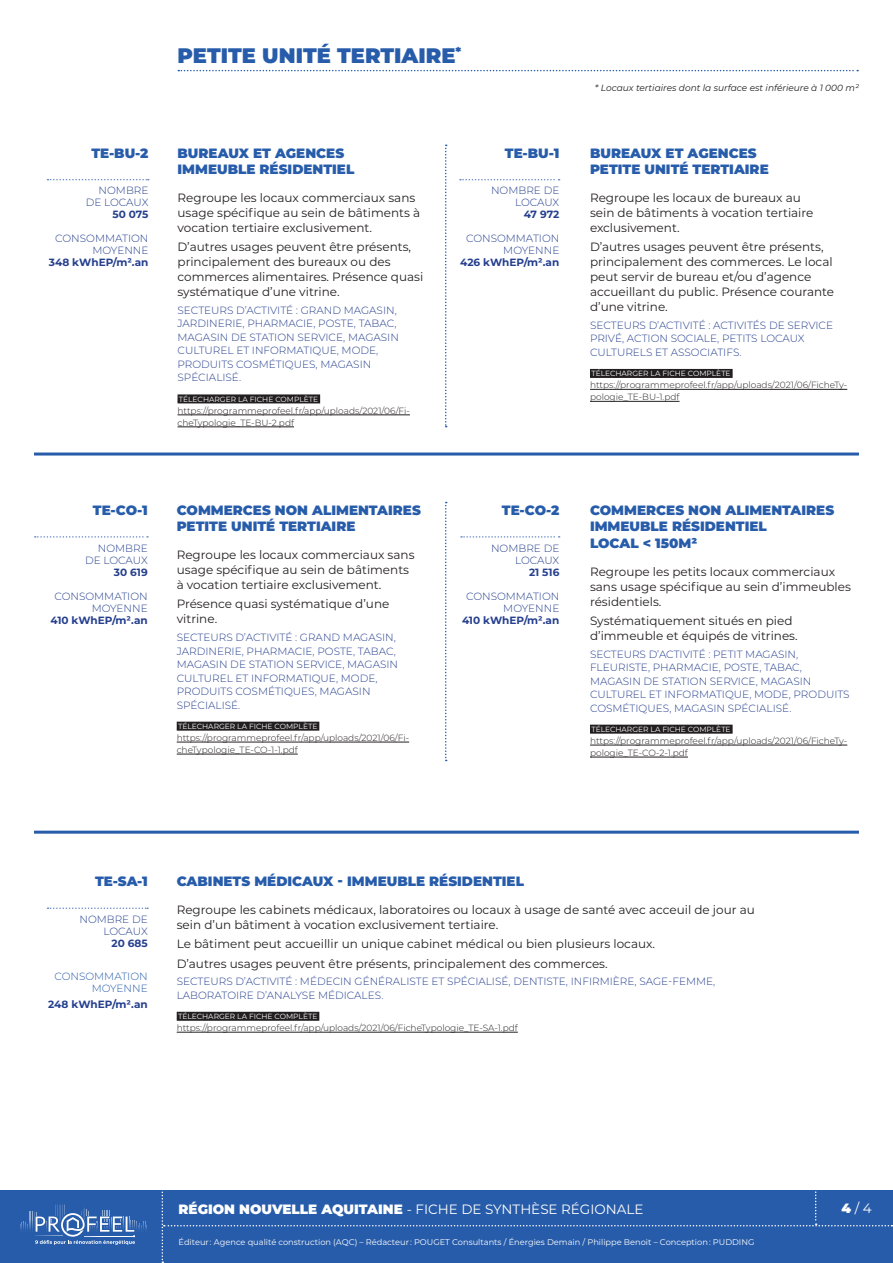
<style>
.page{position:relative;width:893px;height:1263px;background:#fff}
.page>*{position:absolute;margin:0;border:0;box-sizing:border-box;transform-origin:0 0}
.t1{font:900 21px "Montserrat";color:#275caa}
.t2{font:900 13.5px/16.5px "Montserrat";color:#275caa}
.t3{font:13.5px "Montserrat";color:#fff}
.t4{font:12px/15px "Montserrat";color:#231f20}
.t5{font:300 10.5px/13.5px "Montserrat";color:#253f8e;text-align:right}
.t6{font:700 10.5px "Montserrat";color:#253f8e}
.t7{font:300 10.5px/12px "Montserrat";color:#275caa;text-align:right}
.t8{font:300 9px/12px "Montserrat";color:#231f20}
.t9{font:italic 9px "Montserrat";color:#231f20}
.t10{font:8.25px "Montserrat";color:#fff}
.t11{font:7.5px "Montserrat";color:#fff}
.s1{color:#231f20}
.s2{font-weight:900}
</style>
<div class="page">
<div style="left:0;top:1191px;width:893px;height:72px;background:#275caa"></div>
<svg style="left:162px;top:1190px;width:730px;height:73px"></svg>
<svg style="left:20px;top:1204px;width:127px;height:41px"></svg>
<hr style="left:34px;top:452px;width:825px;height:3px;background:#275caa">
<hr style="left:34px;top:831px;width:825px;height:3px;background:#275caa">
<svg style="left:445px;top:502px;width:2px;height:259px"></svg>
<svg style="left:445px;top:145px;width:2px;height:282px"></svg>
<div style="left:178px;top:394px;width:142px;height:9px;background:#231f20"></div>
<hr style="left:178px;top:415px;width:232px;height:1px;background:#231f20">
<hr style="left:178px;top:427px;width:116px;height:1px;background:#231f20">
<svg style="left:48px;top:179px;width:101px;height:1px"></svg>
<svg style="left:460px;top:179px;width:100px;height:1px"></svg>
<svg style="left:461px;top:536px;width:99px;height:2px"></svg>
<svg style="left:35px;top:536px;width:113px;height:2px"></svg>
<svg style="left:48px;top:907px;width:100px;height:2px"></svg>
<div style="left:590px;top:725px;width:143px;height:9px;background:#231f20"></div>
<hr style="left:590px;top:745px;width:257px;height:1px;background:#231f20">
<hr style="left:590px;top:757px;width:98px;height:1px;background:#231f20">
<div style="left:590px;top:369px;width:143px;height:9px;background:#231f20"></div>
<hr style="left:590px;top:389px;width:257px;height:1px;background:#231f20">
<hr style="left:590px;top:401px;width:89px;height:1px;background:#231f20">
<div style="left:177px;top:1012px;width:142px;height:9px;background:#231f20"></div>
<hr style="left:177px;top:1032px;width:341px;height:1px;background:#231f20">
<div style="left:177px;top:722px;width:142px;height:9px;background:#231f20"></div>
<hr style="left:177px;top:742px;width:232px;height:1px;background:#231f20">
<hr style="left:177px;top:754px;width:121px;height:1px;background:#231f20">
<svg style="left:178px;top:70px;width:680px;height:1px"></svg>
<h1 class="t1" style="left:178px;top:40px;width:285px">PETITE UNITÉ TERTIAIRE<sup>*</sup></h1>
<p class="t2" style="left:91px;top:144px;width:59px">TE-BU-2</p>
<p class="t5" style="left:86px;top:184px;width:64px;line-height:12px">NOMBRE<br>DE LOCAUX</p>
<p class="t6" style="left:112px;top:207px;width:38px">50 075</p>
<p class="t5" style="left:55px;top:232px;width:95px;line-height:12px">CONSOMMATION<br>MOYENNE</p>
<p class="t6" style="left:49px;top:255px;width:101px">348 kWhEP/m².an</p>
<p class="t2" style="left:178px;top:144px;width:178px">BUREAUX ET AGENCES<br>IMMEUBLE RÉSIDENTIEL</p>
<p class="t4" style="left:178px;top:190px;width:244px">Regroupe les locaux commerciaux sans usage spécifique au sein de bâtiments à vocation tertiaire exclusivement.</p>
<p class="t4" style="left:178px;top:239px;width:247px">D’autres usages peuvent être présents, principalement des bureaux ou des commerces alimentaires. Présence quasi systématique d’une vitrine.</p>
<p class="t5" style="left:178px;top:303px;width:223px;text-align:left">SECTEURS D’ACTIVITÉ : GRAND MAGASIN,<br>JARDINERIE, PHARMACIE, POSTE, TABAC,<br>MAGASIN DE STATION SERVICE, MAGASIN<br>CULTUREL ET INFORMATIQUE, MODE,<br>PRODUITS COSMÉTIQUES, MAGASIN<br>SPÉCIALISÉ.</p>
<p class="t11" style="left:178px;top:394px;width:142px"><span class="s1">.</span>TÉLECHARGER LA FICHE COMPLÈTE</p>
<p class="t8" style="left:178px;top:404px;width:234px">https://programmeprofeel.fr/app/uploads/2021/06/Fi&shy;cheTypologie_TE-BU-2.pdf</p>
<p class="t2" style="left:93px;top:501px;width:56px">TE-CO-1</p>
<p class="t5" style="left:85px;top:541px;width:64px;line-height:12px">NOMBRE<br>DE LOCAUX</p>
<p class="t6" style="left:114px;top:564px;width:35px">30 619</p>
<p class="t5" style="left:54px;top:590px;width:95px;line-height:12px">CONSOMMATION<br>MOYENNE</p>
<p class="t6" style="left:50px;top:612px;width:99px">410 kWhEP/m².an</p>
<p class="t2" style="left:177px;top:501px;width:246px">COMMERCES NON ALIMENTAIRES<br>PETITE UNITÉ TERTIAIRE</p>
<p class="t4" style="left:177px;top:547px;width:239px">Regroupe les locaux commerciaux sans usage spécifique au sein de bâtiments à vocation tertiaire exclusivement.</p>
<p class="t4" style="left:177px;top:596px;width:214px">Présence quasi systématique d’une vitrine.</p>
<p class="t5" style="left:177px;top:630px;width:223px;text-align:left">SECTEURS D’ACTIVITÉ : GRAND MAGASIN,<br>JARDINERIE, PHARMACIE, POSTE, TABAC,<br>MAGASIN DE STATION SERVICE, MAGASIN<br>CULTUREL ET INFORMATIQUE, MODE,<br>PRODUITS COSMÉTIQUES, MAGASIN<br>SPÉCIALISÉ.</p>
<p class="t11" style="left:177px;top:721px;width:142px"><span class="s1">.</span>TÉLECHARGER LA FICHE COMPLÈTE</p>
<p class="t8" style="left:177px;top:732px;width:234px">https://programmeprofeel.fr/app/uploads/2021/06/Fi&shy;cheTypologie_TE-CO-1-1.pdf</p>
<p class="t2" style="left:505px;top:144px;width:56px">TE-BU-1</p>
<p class="t5" style="left:491px;top:184px;width:70px;line-height:12px">NOMBRE DE<br>LOCAUX</p>
<p class="t6" style="left:524px;top:207px;width:37px">47 972</p>
<p class="t5" style="left:466px;top:232px;width:95px;line-height:12px">CONSOMMATION<br>MOYENNE</p>
<p class="t6" style="left:460px;top:255px;width:101px">426 kWhEP/m².an</p>
<p class="t2" style="left:502px;top:501px;width:59px">TE-CO-2</p>
<p class="t5" style="left:491px;top:541px;width:70px;line-height:12px">NOMBRE DE<br>LOCAUX</p>
<p class="t6" style="left:529px;top:564px;width:32px">21 516</p>
<p class="t5" style="left:466px;top:590px;width:95px;line-height:12px">CONSOMMATION<br>MOYENNE</p>
<p class="t6" style="left:462px;top:612px;width:99px">410 kWhEP/m².an</p>
<p class="t9" style="left:595px;top:81px;width:265px">* Locaux tertiaires dont la surface est inférieure à 1 000 m²</p>
<p class="t2" style="left:590px;top:144px;width:180px">BUREAUX ET AGENCES<br>PETITE UNITÉ TERTIAIRE</p>
<p class="t4" style="left:590px;top:190px;width:225px">Regroupe les locaux de bureaux au sein de bâtiments à vocation tertiaire exclusivement.</p>
<p class="t4" style="left:590px;top:239px;width:246px">D’autres usages peuvent être présents, principalement des commerces. Le local peut servir de bureau et/ou d’agence accueillant du public. Présence courante d’une vitrine.</p>
<p class="t5" style="left:590px;top:318px;width:245px;text-align:left">SECTEURS D’ACTIVITÉ : ACTIVITÉS DE SERVICE<br>PRIVÉ, ACTION SOCIALE, PETITS LOCAUX<br>CULTURELS ET ASSOCIATIFS.</p>
<p class="t11" style="left:590px;top:369px;width:142px"><span class="s1">.</span>TÉLECHARGER LA FICHE COMPLÈTE</p>
<p class="t8" style="left:590px;top:379px;width:259px">https://programmeprofeel.fr/app/uploads/2021/06/FicheTy&shy;pologie_TE-BU-1.pdf</p>
<p class="t2" style="left:590px;top:501px;width:246px">COMMERCES NON ALIMENTAIRES<br>IMMEUBLE RÉSIDENTIEL<br>LOCAL &lt; 150M²</p>
<p class="t4" style="left:590px;top:563px;width:262px">Regroupe les petits locaux commerciaux sans usage spécifique au sein d’immeubles résidentiels.</p>
<p class="t4" style="left:590px;top:613px;width:209px">Systématiquement situés en pied d’immeuble et équipés de vitrines.</p>
<p class="t5" style="left:590px;top:647px;width:261px;text-align:left">SECTEURS D’ACTIVITÉ : PETIT MAGASIN, FLEURISTE, PHARMACIE, POSTE, TABAC, MAGASIN DE STATION SERVICE, MAGASIN CULTUREL ET INFORMATIQUE, MODE, PRODUITS COSMÉTIQUES, MAGASIN SPÉCIALISÉ.</p>
<p class="t11" style="left:590px;top:724px;width:142px"><span class="s1">.</span>TÉLECHARGER LA FICHE COMPLÈTE</p>
<p class="t8" style="left:590px;top:735px;width:259px">https://programmeprofeel.fr/app/uploads/2021/06/FicheTy&shy;pologie_TE-CO-2-1.pdf</p>
<p class="t2" style="left:95px;top:872px;width:54px">TE-SA-1</p>
<p class="t5" style="left:79px;top:913px;width:70px;line-height:12px">NOMBRE DE<br>LOCAUX</p>
<p class="t6" style="left:112px;top:936px;width:38px">20 685</p>
<p class="t7" style="left:54px;top:969px;width:95px">CONSOMMATION<br>MOYENNE</p>
<p class="t6" style="left:48px;top:996px;width:101px">248 kWhEP/m².an</p>
<p class="t2" style="left:177px;top:872px;width:349px">CABINETS MÉDICAUX - IMMEUBLE RÉSIDENTIEL</p>
<p class="t4" style="left:177px;top:902px;width:580px">Regroupe les cabinets médicaux, laboratoires ou locaux à usage de santé avec acceuil de jour au sein d’un bâtiment à vocation exclusivement tertiaire.</p>
<p class="t4" style="left:177px;top:934px;width:480px;line-height:19.2px">Le bâtiment peut accueillir un unique cabinet médical ou bien plusieurs locaux.<br>D’autres usages peuvent être présents, principalement des commerces.</p>
<p class="t5" style="left:177px;top:974px;width:540px;text-align:left">SECTEURS D’ACTIVITÉ : MÉDECIN GÉNÉRALISTE ET SPÉCIALISÉ, DENTISTE, INFIRMIÈRE, SAGE-FEMME,<br>LABORATOIRE D’ANALYSE MÉDICALES.</p>
<p class="t11" style="left:177px;top:1011px;width:142px"><span class="s1">.</span>TÉLECHARGER LA FICHE COMPLÈTE</p>
<p class="t8" style="left:177px;top:1022px;width:342px">https://programmeprofeel.fr/app/uploads/2021/06/FicheTypologie_TE-SA-1.pdf</p>
<p class="t3" style="left:179px;top:1200px;width:466px"><span class="s2">RÉGION NOUVELLE AQUITAINE</span> - FICHE DE SYNTHÈSE RÉGIONALE</p>
<p class="t10" style="left:179px;top:1236px;width:577px">Éditeur : Agence qualité construction (AQC) – Rédacteur : POUGET Consultants / Énergies Demain / Philippe Benoit – Conception : PUDDING</p>
<p class="t3" style="left:842px;top:1199px;width:32px"><span class="s2">4</span> / 4</p>
</div>
